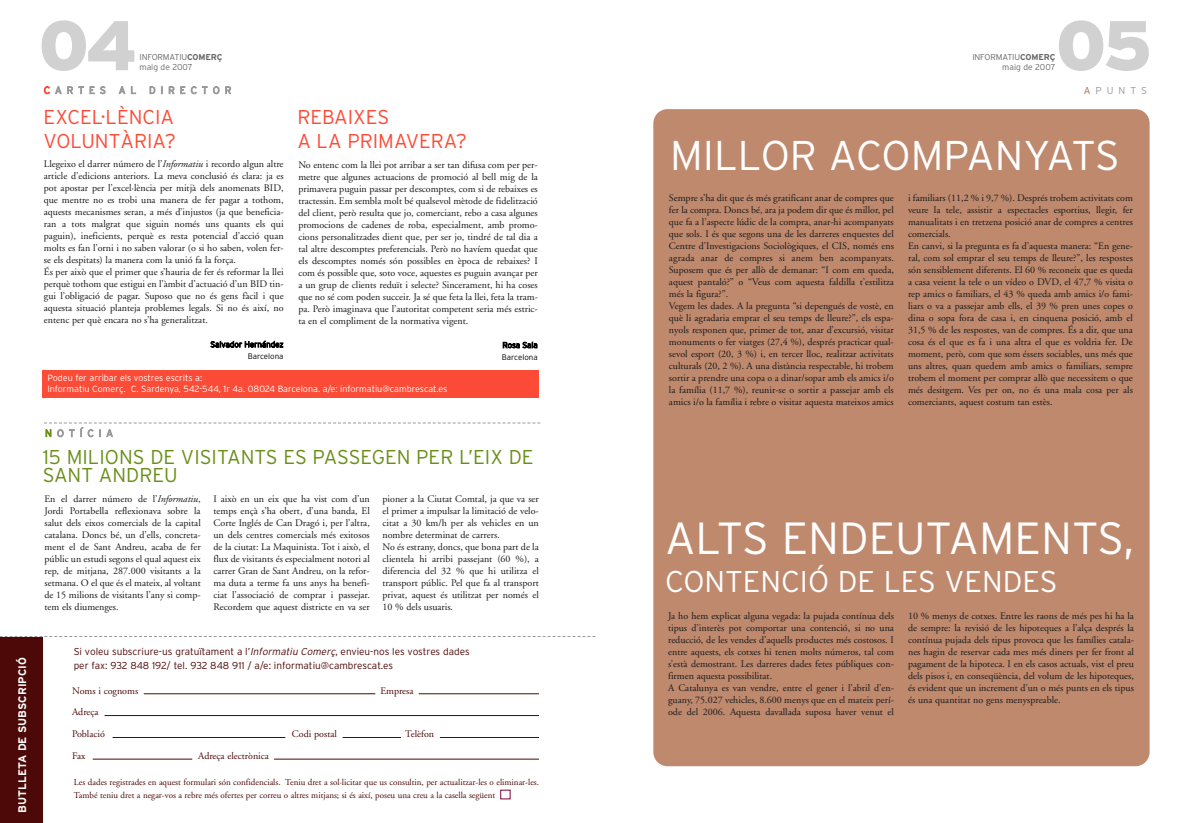
<style>
.page{position:relative;width:1191px;height:823px;background:#fff}
.page>*{position:absolute;margin:0;border:0;box-sizing:border-box;transform-origin:0 0}
.t1{font:900 70px "Interstate";color:#d1d1d1}
.t2{font:300 45px "Interstate";color:#fff}
.t3{font:300 41.5px "Interstate";color:#fff}
.t4{font:300 30px "Interstate";color:#fff}
.t5{font:300 20px/18px "Interstate";color:#6a8e18}
.t6{font:300 20px/24px "Interstate";color:#fc4b36}
.t7{font:700 11px "Interstate";color:#fff}
.t8{font:10px/12px "Adobe Garamond";color:#1a1a1a}
.t9{font:300 10px/14px "Interstate";color:#4c0907}
.t10{font:10px/21.7px "Adobe Garamond";color:#4c0907}
.t11{font:300 10px "Interstate";letter-spacing:.5em;color:#999}
.t12{font:9px/12px "Adobe Garamond";color:#4c0907}
.t13{font:300 9px/10.8px "Interstate";color:#fff}
.t14{font:300 8.5px/10.2px "Interstate";letter-spacing:-.015em;color:#666;text-align:right}
.t15{font:300 8px/12.1px "Interstate";letter-spacing:-.005em;color:#000;text-align:right}
.s1{color:#fc4b36}
.s2{font-weight:700}
.s3{font-style:italic}
.s4{color:#6a8e18}
.s5{color:#af6c4a}
</style>
<div class="page">
<div style="left:653px;top:109px;width:496px;height:656px;background:#bf896e;border-radius:14px"></div>
<svg style="left:44px;top:422px;width:496px;height:1px"></svg>
<div style="left:0;top:636px;width:43px;height:186px;background:#4c0907"></div>
<div style="left:500px;top:789px;width:10px;height:9px;border:1px solid #7e0234"></div>
<hr style="left:144px;top:693px;width:231px;height:1px;background:#4c0907">
<hr style="left:105px;top:714px;width:434px;height:1px;background:#4c0907">
<hr style="left:113px;top:736px;width:172px;height:1px;background:#4c0907">
<hr style="left:93px;top:758px;width:99px;height:1px;background:#4c0907">
<hr style="left:274px;top:758px;width:265px;height:1px;background:#4c0907">
<hr style="left:343px;top:736px;width:58px;height:1px;background:#4c0907">
<hr style="left:440px;top:736px;width:99px;height:1px;background:#4c0907">
<hr style="left:419px;top:693px;width:120px;height:1px;background:#4c0907">
<div style="left:43px;top:370px;width:496px;height:27px;background:#fc4b36"></div>
<h1 class="t1" style="left:39px;top:5px;width:100px">04</h1>
<p class="t11" style="left:44px;top:84px;width:64px"><span class="s1">C</span>ARTES</p>
<p class="t11" style="left:119px;top:84px;width:19px">A L</p>
<p class="t14" style="left:139px;top:52px;width:85px">INFORMATIU<span class="s2">COMERÇ</span></p>
<p class="t14" style="left:139px;top:62px;width:55px">maig de 2007</p>
<p class="t11" style="left:149px;top:84px;width:84px">DIRECTOR</p>
<h3 class="t6" style="left:44px;top:105px;width:134px">EXCEL·LÈNCIA<br>VOLUNTÀRIA?</h3>
<p class="t8" style="left:44px;top:159px;width:241px">Llegeixo el darrer número de l’<span class="s3">Informatiu</span> i recordo algun altre article d’edicions anteriors. La meva conclusió és clara: ja es pot apostar per l’excel·lència per mitjà dels anomenats BID, que mentre no es trobi una manera de fer pagar a tothom, aquests mecanismes seran, a més d’injustos (ja que beneficia&shy;ran a tots malgrat que siguin només uns quants els qui paguin), ineficients, perquè es resta potencial d’acció quan molts es fan l’orni i no saben valorar (o si ho saben, volen fer&shy;se els despitats) la manera com la unió fa la força.<br>És per això que el primer que s’hauria de fer és reformar la llei perquè tothom que estigui en l’àmbit d’actuació d’un BID tin&shy;gui l’obligació de pagar. Suposo que no és gens fàcil i que aquesta situació planteja problemes legals. Si no és així, no entenc per què encara no s’ha generalitzat.</p>
<p class="t15" style="left:210px;top:338px;width:75px">Salvador Hernández<br>Barcelona</p>
<h3 class="t6" style="left:297px;top:105px;width:171px">REBAIXES<br>A LA PRIMAVERA?</h3>
<p class="t8" style="left:298px;top:159px;width:241px;text-align:justify">No entenc com la llei pot arribar a ser tan difusa com per per&shy;metre que algunes actuacions de promoció al bell mig de la primavera puguin passar per descomptes, com si de rebaixes es tractessin. Em sembla molt bé qualsevol mètode de fidelització del client, però resulta que jo, comerciant, rebo a casa algunes promocions de cadenes de roba, especialment, amb promo&shy;cions personalitzades dient que, per ser jo, tindré de tal dia a tal altre descomptes preferencials. Però no havíem quedat que els descomptes només són possibles en època de rebaixes? I com és possible que, soto voce, aquestes es puguin avançar per a un grup de clients reduït i selecte? Sincerament, hi ha coses que no sé com poden succeir. Ja sé que feta la llei, feta la tram&shy;pa. Però imaginava que l’autoritat competent seria més estric&shy;ta en el compliment de la normativa vigent.</p>
<p class="t15" style="left:502px;top:339px;width:37px;text-align:left">Rosa Sala<br>Barcelona</p>
<p class="t13" style="left:47px;top:372px;width:401px">Podeu fer arribar els vostres escrits a:<br>Informatiu Comerç. C. Sardenya, 542-544, 1r 4a. 08024 Barcelona. a/e: informatiu@cambrescat.es</p>
<p class="t11" style="left:45px;top:427px;width:70px"><span class="s4">N</span>OTÍCIA</p>
<h3 class="t5" style="left:43px;top:447px;width:492px">15 MILIONS DE VISITANTS ES PASSEGEN PER L’EIX DE<br>SANT ANDREU</h3>
<p class="t8" style="left:45px;top:493px;width:158px;text-align:justify">En el darrer número de l’<span class="s3">Informatiu</span>, Jordi Portabella reflexionava sobre la salut dels eixos comercials de la capital catalana. Doncs bé, un d’ells, concreta&shy;ment el de Sant Andreu, acaba de fer públic un estudi segons el qual aquest eix rep, de mitjana, 287.000 visitants a la setmana. O el que és el mateix, al voltant de 15 milions de visitants l’any si comp&shy;tem els diumenges.</p>
<p class="t8" style="left:213px;top:493px;width:158px;text-align:justify">I això en un eix que ha vist com d’un temps ençà s’ha obert, d’una banda, El Corte Inglés de Can Dragó i, per l’altra, un dels centres comercials més exitosos de la ciutat: La Maquinista. Tot i això, el flux de visitants és especialment notori al carrer Gran de Sant Andreu, on la refor&shy;ma duta a terme fa uns anys ha benefi&shy;ciat l’associació de comprar i passejar.<br>Recordem que aquest districte en va ser</p>
<p class="t8" style="left:382px;top:493px;width:158px">pioner a la Ciutat Comtal, ja que va ser el primer a impulsar la limitació de velo&shy;citat a 30 km/h per als vehicles en un nombre determinat de carrers.<br>No és estrany, doncs, que bona part de la clientela hi arribi passejant (60 %), a diferencia del 32 % que hi utilitza el transport públic. Pel que fa al transport privat, aquest és utilitzat per només el 10 % dels usuaris.</p>
<p class="t7" style="left:16px;top:812px;width:157px;rotate:-90deg">BUTLLETA DE SUBSCRIPCIÓ</p>
<p class="t9" style="left:74px;top:643px;width:397px">Si voleu subscriure-us gratuïtament a l’<span class="s3">Informatiu Comerç</span>, envieu-nos les vostres dades per fax: 932 848 192/ tel. 932 848 911 / a/e: informatiu@cambrescat.es</p>
<p class="t10" style="left:72px;top:680px;width:68px">Noms i cognoms</p>
<p class="t10" style="left:380px;top:680px;width:35px">Empresa</p>
<p class="t10" style="left:72px;top:702px;width:34px">Adreça<br>Població</p>
<p class="t10" style="left:292px;top:723px;width:46px">Codi postal</p>
<p class="t10" style="left:405px;top:723px;width:30px">Telèfon</p>
<p class="t10" style="left:72px;top:745px;width:15px">Fax</p>
<p class="t10" style="left:198px;top:745px;width:72px">Adreça electrònica</p>
<p class="t12" style="left:74px;top:777px;width:467px">Les dades registrades en aquest formulari són confidencials. Teniu dret a sol·licitar que us consultin, per actualitzar-les o eliminar-les.<br>També teniu dret a negar-vos a rebre més ofertes per correu o altres mitjans; si és així, poseu una creu a la casella següent</p>
<h1 class="t1" style="left:1056px;top:5px;width:98px">05</h1>
<p class="t14" style="left:972px;top:52px;width:85px">INFORMATIU<span class="s2">COMERÇ </span>maig de 2007</p>
<p class="t11" style="left:1083px;top:84px;width:65px"><span class="s5">A</span>PUNTS</p>
<h3 class="t3" style="left:670px;top:131px;width:451px">MILLOR ACOMPANYATS</h3>
<p class="t8" style="left:669px;top:192px;width:226px">Sempre s’ha dit que és més gratificant anar de compres que fer la compra. Doncs bé, ara ja podem dir que és millor, pel que fa a l’aspecte lúdic de la compra, anar-hi acompanyats que sols. I és que segons una de les darreres enquestes del Centre d’Investigacions Sociològiques, el CIS, només ens agrada anar de compres si anem ben acompanyats.<br>Suposem que és per allò de demanar: “I com em queda, aquest pantaló?” o “Veus com aquesta faldilla t’estilitza més la figura?”.<br>Vegem les dades. A la pregunta “si depengués de vostè, en què li agradaria emprar el seu temps de lleure?”, els espa&shy;nyols responen que, primer de tot, anar d’excursió, visitar monuments o fer viatges (27,4 %), després practicar qual&shy;sevol esport (20, 3 %) i, en tercer lloc, realitzar activitats culturals (20, 2 %). A una distància respectable, hi trobem sortir a prendre una copa o a dinar/sopar amb els amics i/o la família (11,7 %), reunir-se o sortir a passejar amb els amics i/o la família i rebre o visitar aquesta mateixos amics</p>
<p class="t8" style="left:908px;top:192px;width:226px">i familiars (11,2 % i 9,7 %). Després trobem activitats com veure la tele, assistir a espectacles esportius, llegir, fer manualitats i en tretzena posició anar de compres a centres comercials.<br>En canvi, si la pregunta es fa d’aquesta manera: “En gene&shy;ral, com sol emprar el seu temps de lleure?”, les respostes són sensiblement diferents. El 60 % reconeix que es queda a casa veient la tele o un vídeo o DVD, el 47,7 % visita o rep amics o familiars, el 43 % queda amb amics i/o fami&shy;liars o va a passejar amb ells, el 39 % pren unes copes o dina o sopa fora de casa i, en cinquena posició, amb el 31,5 % de les respostes, van de compres. És a dir, que una cosa és el que es fa i una altra el que es voldria fer. De moment, però, com que som éssers sociables, uns més que uns altres, quan quedem amb amics o familiars, sempre trobem el moment per comprar allò que necessitem o que més desitgem. Ves per on, no és una mala cosa per als comerciants, aquest costum tan estès.</p>
<h2 class="t2" style="left:665px;top:512px;width:470px">ALTS ENDEUTAMENTS,</h2>
<h3 class="t4" style="left:665px;top:564px;width:394px">CONTENCIÓ DE LES VENDES</h3>
<p class="t8" style="left:668px;top:610px;width:227px">Ja ho hem explicat alguna vegada: la pujada contínua dels tipus d’interès pot comportar una contenció, si no una reducció, de les vendes d’aquells productes més costosos. I entre aquests, els cotxes hi tenen molts números, tal com s’està demostrant. Les darreres dades fetes públiques con&shy;firmen aquesta possibilitat.<br>A Catalunya es van vendre, entre el gener i l’abril d’en&shy;guany, 75.027 vehicles, 8.600 menys que en el mateix perí&shy;ode del 2006. Aquesta davallada suposa haver venut el</p>
<p class="t8" style="left:908px;top:610px;width:227px;text-align:justify">10 % menys de cotxes. Entre les raons de més pes hi ha la de sempre: la revisió de les hipoteques a l’alça després la contínua pujada dels tipus provoca que les famílies catala&shy;nes hagin de reservar cada mes més diners per fer front al pagament de la hipoteca. I en els casos actuals, vist el preu dels pisos i, en conseqüència, del volum de les hipoteques, és evident que un increment d’un o més punts en els tipus és una quantitat no gens menyspreable.</p>
</div>
